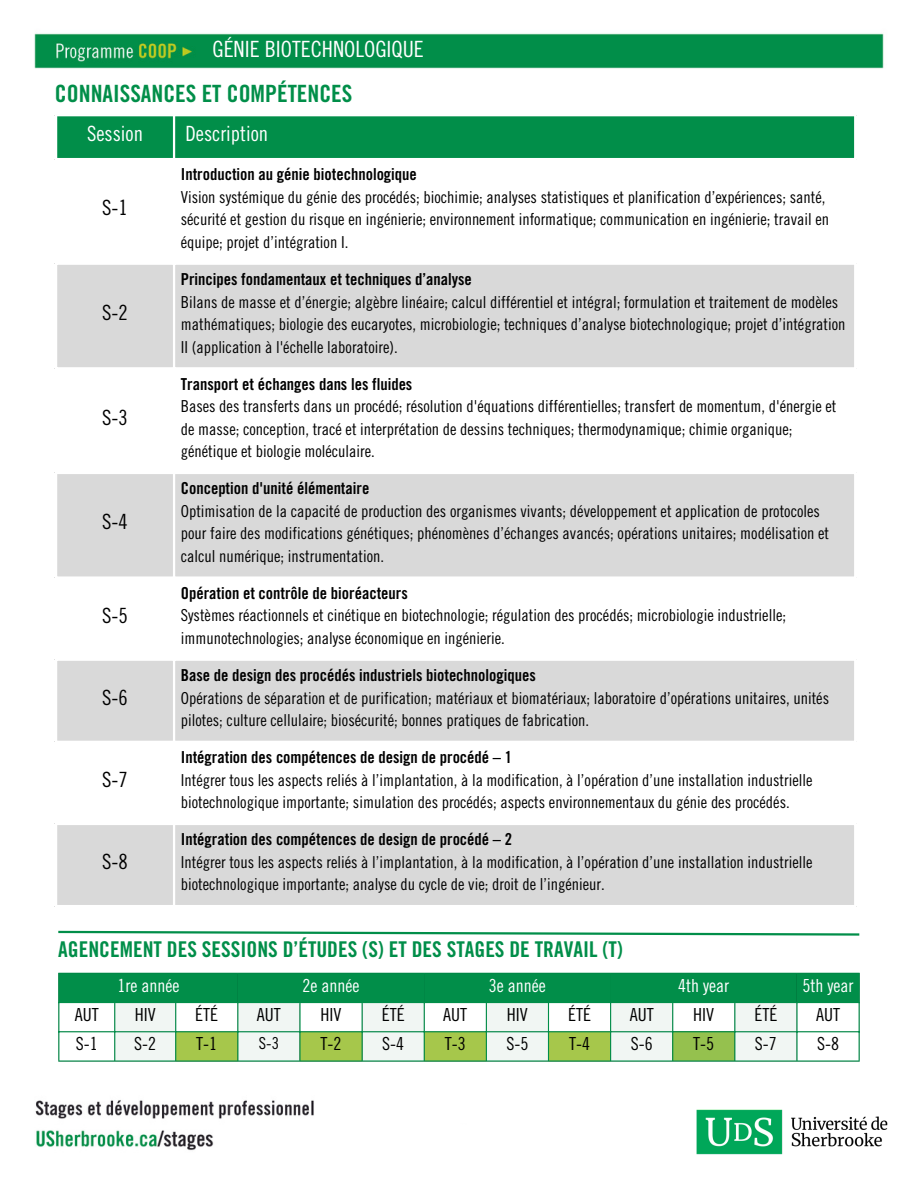
<style>
.page{position:relative;width:918px;height:1188px;background:#fff}
.page>*{position:absolute;margin:0;border:0;box-sizing:border-box;transform-origin:0 0}
.t1{font:23.85px "Trade Gothic LT Std Bd Cn 20";color:#018e49}
.t2{font:22.35px "Trade Gothic LT Std Cn 18";color:#fff}
.t3{font:21.75px "Trade Gothic LT Std Bd Cn 20";color:#018e49}
.t4{font:21px "Trade Gothic LT Std Cn 18";color:#000}
.t5{font:21px "Trade Gothic LT Std Cn 18";color:#fff}
.t6{font:18px "Trade Gothic LT Std Cn 18";color:#000}
.t7{font:18px "Trade Gothic LT Std Cn 18";color:#fff}
.t8{font:16.5px/22.5px "Trade Gothic LT Std Cn 18";color:#000}
.t9{font:16.5px "Trade Gothic LT Std Bd Cn 20";color:#000}
</style>
<div class="page">
<img style="left:34px;top:33px;width:850px;height:1118px">
<div style="left:643px;top:1082px;width:275px;height:106px;background:#fff"></div>
<img style="left:696px;top:1109px;width:192px;height:46px">
<div style="left:316px;top:1092px;width:286px;height:30px;background:#fff"></div>
<div style="left:57px;top:116px;width:797px;height:42px;background:#018e49"></div>
<div style="left:57px;top:265px;width:797px;height:640px;background:#d9d9d9"></div>
<svg style="left:57px;top:369px;width:797px;height:454px"></svg>
<hr style="left:55px;top:116px;width:2px;height:789px;background:#fff">
<hr style="left:173px;top:116px;width:2px;height:789px;background:#fff">
<hr style="left:854px;top:116px;width:2px;height:789px;background:#fff">
<hr style="left:55px;top:114px;width:801px;height:2px;background:#fff">
<hr style="left:55px;top:158px;width:801px;height:2px;background:#fff">
<hr style="left:55px;top:263px;width:801px;height:2px;background:#fff">
<hr style="left:55px;top:367px;width:801px;height:2px;background:#fff">
<hr style="left:55px;top:472px;width:801px;height:2px;background:#fff">
<hr style="left:55px;top:576px;width:801px;height:3px;background:#fff">
<hr style="left:55px;top:659px;width:801px;height:2px;background:#fff">
<hr style="left:55px;top:741px;width:801px;height:2px;background:#fff">
<hr style="left:55px;top:823px;width:801px;height:2px;background:#fff">
<hr style="left:55px;top:905px;width:801px;height:2px;background:#fff">
<svg style="left:56px;top:930px;width:806px;height:7px"></svg>
<svg style="left:59px;top:974px;width:800px;height:86px"></svg>
<div style="left:672px;top:1032px;width:63px;height:29px;background:#95c14e"></div>
<hr style="left:58px;top:974px;width:1px;height:86px;background:#018e49">
<hr style="left:114px;top:1003px;width:1px;height:57px;background:#018e49">
<hr style="left:175px;top:1003px;width:1px;height:57px;background:#018e49">
<hr style="left:237px;top:974px;width:1px;height:86px;background:#018e49">
<hr style="left:299px;top:1003px;width:2px;height:57px;background:#018e49">
<hr style="left:362px;top:1003px;width:1px;height:57px;background:#018e49">
<hr style="left:424px;top:974px;width:1px;height:86px;background:#018e49">
<hr style="left:486px;top:1003px;width:1px;height:57px;background:#018e49">
<hr style="left:548px;top:1003px;width:1px;height:57px;background:#018e49">
<hr style="left:610px;top:974px;width:1px;height:86px;background:#018e49">
<hr style="left:672px;top:1003px;width:1px;height:57px;background:#018e49">
<hr style="left:734px;top:1003px;width:1px;height:57px;background:#018e49">
<hr style="left:796px;top:974px;width:2px;height:86px;background:#018e49">
<hr style="left:859px;top:974px;width:1px;height:86px;background:#018e49">
<hr style="left:58px;top:973px;width:802px;height:1px;background:#018e49">
<hr style="left:58px;top:1002px;width:802px;height:1px;background:#018e49">
<hr style="left:58px;top:1031px;width:802px;height:1px;background:#018e49">
<hr style="left:58px;top:1060px;width:802px;height:2px;background:#018e49">
<p class="t2" style="left:213px;top:41px;width:213px">GÉNIE BIOTECHNOLOGIQUE</p>
<p class="t1" style="left:55px;top:85px;width:299px">CONNAISSANCES ET COMPÉTENCES</p>
<p class="t5" style="left:87px;top:126px;width:57px">Session</p>
<p class="t5" style="left:185px;top:126px;width:84px">Description</p>
<p class="t4" style="left:102px;top:200px;width:27px">S-1</p>
<p class="t4" style="left:102px;top:305px;width:27px">S-2</p>
<p class="t4" style="left:102px;top:409px;width:27px">S-3</p>
<p class="t4" style="left:102px;top:514px;width:27px">S-4</p>
<p class="t4" style="left:102px;top:607px;width:27px">S-5</p>
<p class="t4" style="left:102px;top:690px;width:27px">S-6</p>
<p class="t4" style="left:102px;top:772px;width:27px">S-7</p>
<p class="t4" style="left:102px;top:854px;width:27px">S-8</p>
<p class="t9" style="left:181px;top:169px;width:238px">Introduction au génie biotechnologique</p>
<p class="t8" style="left:181px;top:188px;width:650px">Vision systémique du génie des procédés; biochimie; analyses statistiques et planification d’expériences; santé, sécurité et gestion du risque en ingénierie; environnement informatique; communication en ingénierie; travail en équipe; projet d’intégration I.</p>
<p class="t9" style="left:181px;top:273px;width:293px">Principes fondamentaux et techniques d’analyse</p>
<p class="t8" style="left:181px;top:293px;width:666px">Bilans de masse et d’énergie; algèbre linéaire; calcul différentiel et intégral; formulation et traitement de modèles mathématiques; biologie des eucaryotes, microbiologie; techniques d’analyse biotechnologique; projet d’intégration<br>II (application à l'échelle laboratoire).</p>
<p class="t9" style="left:181px;top:378px;width:233px">Transport et échanges dans les fluides</p>
<p class="t8" style="left:181px;top:397px;width:657px">Bases des transferts dans un procédé; résolution d'équations différentielles; transfert de momentum, d'énergie et de masse; conception, tracé et interprétation de dessins techniques; thermodynamique; chimie organique; génétique et biologie moléculaire.</p>
<p class="t9" style="left:181px;top:482px;width:190px">Conception d'unité élémentaire</p>
<p class="t8" style="left:181px;top:502px;width:650px">Optimisation de la capacité de production des organismes vivants; développement et application de protocoles pour faire des modifications génétiques; phénomènes d’échanges avancés; opérations unitaires; modélisation et calcul numérique; instrumentation.</p>
<p class="t9" style="left:181px;top:587px;width:228px">Opération et contrôle de bioréacteurs</p>
<p class="t8" style="left:181px;top:607px;width:607px">Systèmes réactionnels et cinétique en biotechnologie; régulation des procédés; microbiologie industrielle; immunotechnologies; analyse économique en ingénierie.</p>
<p class="t9" style="left:181px;top:669px;width:357px">Base de design des procédés industriels biotechnologiques</p>
<p class="t8" style="left:181px;top:689px;width:650px">Opérations de séparation et de purification; matériaux et biomatériaux; laboratoire d’opérations unitaires, unités pilotes; culture cellulaire; biosécurité; bonnes pratiques de fabrication.</p>
<p class="t9" style="left:181px;top:751px;width:333px">Intégration des compétences de design de procédé – 1</p>
<p class="t8" style="left:181px;top:771px;width:633px">Intégrer tous les aspects reliés à l’implantation, à la modification, à l’opération d’une installation industrielle biotechnologique importante; simulation des procédés; aspects environnementaux du génie des procédés.</p>
<p class="t9" style="left:181px;top:833px;width:333px">Intégration des compétences de design de procédé – 2</p>
<p class="t8" style="left:181px;top:853px;width:633px">Intégrer tous les aspects reliés à l’implantation, à la modification, à l’opération d’une installation industrielle biotechnologique importante; analyse du cycle de vie; droit de l’ingénieur.</p>
<p class="t3" style="left:58px;top:941px;width:566px">AGENCEMENT DES SESSIONS D’ÉTUDES (S) ET DES STAGES DE TRAVAIL (T)</p>
<p class="t7" style="left:117px;top:979px;width:63px">1re année</p>
<p class="t7" style="left:303px;top:979px;width:58px">2e année</p>
<p class="t7" style="left:489px;top:979px;width:58px">3e année</p>
<p class="t7" style="left:678px;top:979px;width:52px">4th year</p>
<p class="t7" style="left:803px;top:979px;width:52px">5th year</p>
<p class="t6" style="left:75px;top:1008px;width:25px">AUT</p>
<p class="t6" style="left:135px;top:1008px;width:22px">HIV</p>
<p class="t6" style="left:195px;top:1008px;width:24px">ÉTÉ</p>
<p class="t6" style="left:257px;top:1008px;width:25px">AUT</p>
<p class="t6" style="left:321px;top:1008px;width:22px">HIV</p>
<p class="t6" style="left:382px;top:1008px;width:24px">ÉTÉ</p>
<p class="t6" style="left:443px;top:1008px;width:25px">AUT</p>
<p class="t6" style="left:507px;top:1008px;width:22px">HIV</p>
<p class="t6" style="left:568px;top:1008px;width:24px">ÉTÉ</p>
<p class="t6" style="left:630px;top:1008px;width:25px">AUT</p>
<p class="t6" style="left:693px;top:1008px;width:22px">HIV</p>
<p class="t6" style="left:754px;top:1008px;width:24px">ÉTÉ</p>
<p class="t6" style="left:816px;top:1008px;width:25px">AUT</p>
<p class="t6" style="left:76px;top:1037px;width:23px">S-1</p>
<p class="t6" style="left:134px;top:1037px;width:23px">S-2</p>
<p class="t6" style="left:196px;top:1037px;width:22px">T-1</p>
<p class="t8" style="left:259px;top:1034px;width:22px">S-3</p>
<p class="t6" style="left:321px;top:1037px;width:22px">T-2</p>
<p class="t6" style="left:382px;top:1037px;width:23px">S-4</p>
<p class="t6" style="left:445px;top:1037px;width:22px">T-3</p>
<p class="t6" style="left:506px;top:1037px;width:23px">S-5</p>
<p class="t6" style="left:569px;top:1037px;width:22px">T-4</p>
<p class="t6" style="left:631px;top:1037px;width:23px">S-6</p>
<p class="t6" style="left:693px;top:1037px;width:22px">T-5</p>
<p class="t6" style="left:755px;top:1037px;width:23px">S-7</p>
<p class="t6" style="left:817px;top:1037px;width:23px">S-8</p>
</div>
